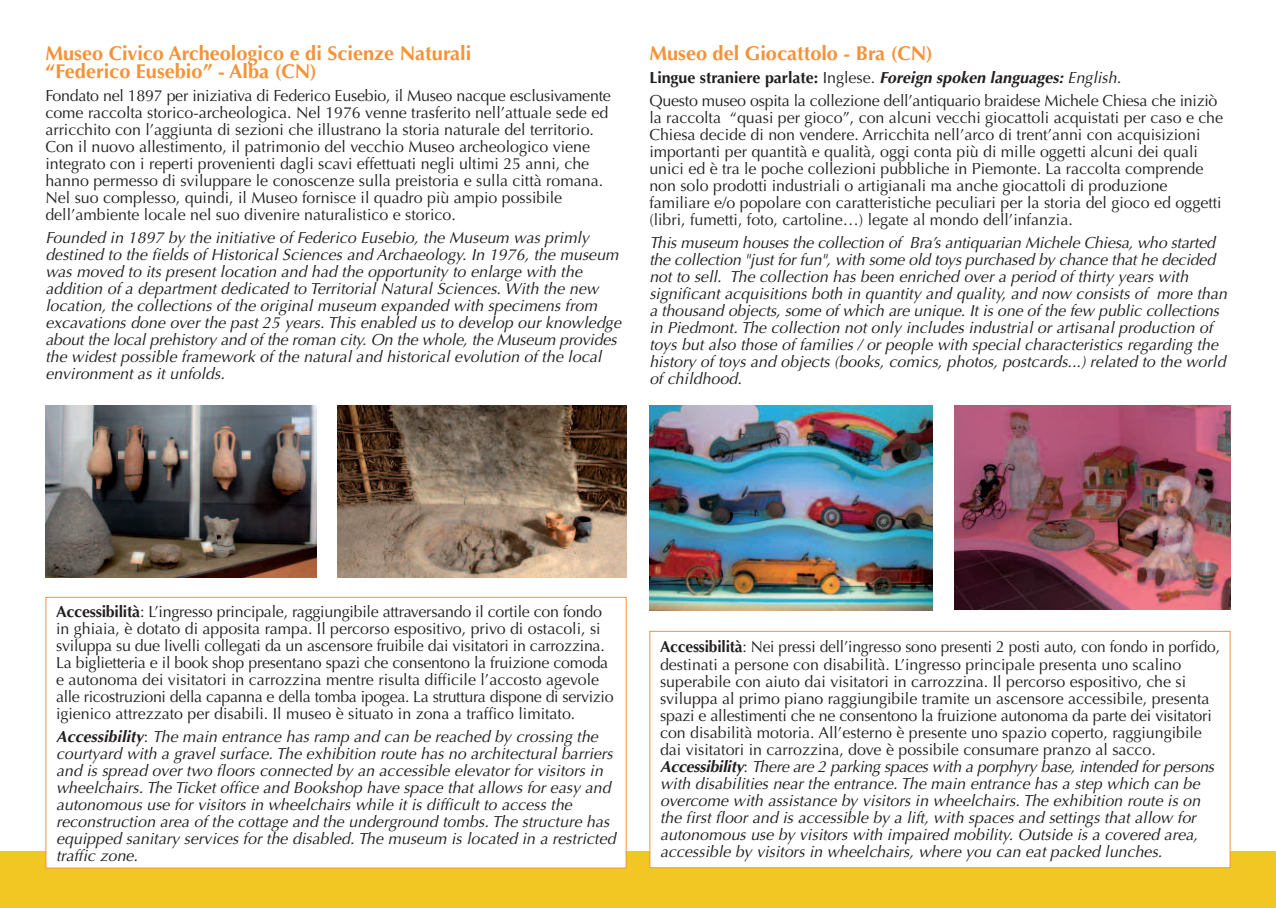
<style>
.page{position:relative;width:1276px;height:908px;background:#fff}
.page>*{position:absolute;margin:0;border:0;box-sizing:border-box;transform-origin:0 0}
.t1{font:700 20px/18px "Optima";color:#f69238}
.t2{font:16px/17px "Optima";color:#231f20}
.t3{font:italic 16px/17px "Optima";color:#231f20}
.s1{font-weight:700}
.s2{font-weight:700;font-style:italic}
.s3{font-style:italic}
.s4{font-style:normal}
</style>
<div class="page">
<img style="left:45px;top:405px;width:272px;height:172px">
<img style="left:337px;top:405px;width:289px;height:172px">
<div style="left:0;top:850px;width:1276px;height:57px;background:#f3c723"></div>
<div style="left:46px;top:597px;width:579px;height:270px;background:#fff"></div>
<div style="left:45px;top:596px;width:581px;height:272px;border:1px solid #f69238"></div>
<div style="left:650px;top:631px;width:579px;height:235px;background:#fff"></div>
<div style="left:649px;top:630px;width:581px;height:237px;border:1px solid #f69238"></div>
<img style="left:649px;top:405px;width:283px;height:204px">
<img style="left:955px;top:405px;width:275px;height:204px">
<p class="t1" style="left:45px;top:47px;width:427px">Museo Civico Archeologico e di Scienze Naturali “Federico Eusebio” - Alba (CN)</p>
<p class="t2" style="left:45px;top:89px;width:567px">Fondato nel 1897 per iniziativa di Federico Eusebio, il Museo nacque esclusivamente come raccolta storico-archeologica. Nel 1976 venne trasferito nell’attuale sede ed arricchito con l’aggiunta di sezioni che illustrano la storia naturale del territorio.<br>Con il nuovo allestimento, il patrimonio del vecchio Museo archeologico viene integrato con i reperti provenienti dagli scavi effettuati negli ultimi 25 anni, che hanno permesso di sviluppare le conoscenze sulla preistoria e sulla città romana.<br>Nel suo complesso, quindi, il Museo fornisce il quadro più ampio possibile dell’ambiente locale nel suo divenire naturalistico e storico.</p>
<p class="t3" style="left:45px;top:230px;width:577px">Founded in 1897 by the initiative of Federico Eusebio, the Museum was primly destined to the fields of Historical Sciences and Archaeology. In 1976, the museum was moved to its present location and had the opportunity to enlarge with the addition of a department dedicated to Territorial Natural Sciences. With the new location, the collections of the original museum expanded with specimens from excavations done over the past 25 years. This enabled us to develop our knowledge about the local prehistory and of the roman city. On the whole, the Museum provides the widest possible framework of the natural and historical evolution of the local environment as it unfolds.</p>
<p class="t1" style="left:649px;top:47px;width:285px">Museo del Giocattolo - Bra (CN)</p>
<p class="t2" style="left:649px;top:68px;width:570px;line-height:22.6px"><span class="s1">Lingue straniere parlate:</span> Inglese. <span class="s2">Foreign spoken languages:</span> <span class="s3">English.<br></span>Questo museo ospita la collezione dell’antiquario braidese Michele Chiesa che iniziò</p>
<p class="t2" style="left:649px;top:110px;width:575px">la raccolta “quasi per gioco”, con alcuni vecchi giocattoli acquistati per caso e che Chiesa decide di non vendere. Arricchita nell’arco di trent’anni con acquisizioni importanti per quantità e qualità, oggi conta più di mille oggetti alcuni dei quali unici ed è tra le poche collezioni pubbliche in Piemonte. La raccolta comprende non solo prodotti industriali o artigianali ma anche giocattoli di produzione familiare e/o popolare con caratteristiche peculiari per la storia del gioco ed oggetti (libri, fumetti, foto, cartoline…) legate al mondo dell’infanzia.</p>
<p class="t3" style="left:649px;top:235px;width:579px">This museum houses the collection of Bra’s antiquarian Michele Chiesa, who started the collection "just for fun", with some old toys purchased by chance that he decided not to sell. The collection has been enriched over a period of thirty years with significant acquisitions both in quantity and quality, and now consists of more than a thousand objects, some of which are unique. It is one of the few public collections in Piedmont. The collection not only includes industrial or artisanal production of toys but also those of families / or people with special characteristics regarding the history of toys and objects (books, comics, photos, postcards...) related to the world of childhood.</p>
<p class="t2" style="left:56px;top:604px;width:559px"><span class="s1">Accessibilità</span>: L’ingresso principale, raggiungibile attraversando il cortile con fondo in ghiaia, è dotato di apposita rampa. Il percorso espositivo, privo di ostacoli, si sviluppa su due livelli collegati da un ascensore fruibile dai visitatori in carrozzina.<br>La biglietteria e il book shop presentano spazi che consentono la fruizione comoda e autonoma dei visitatori in carrozzina mentre risulta difficile l’accosto agevole alle ricostruzioni della capanna e della tomba ipogea. La struttura dispone di servizio igienico attrezzato per disabili. Il museo è situato in zona a traffico limitato.</p>
<p class="t3" style="left:56px;top:729px;width:561px"><span class="s1">Accessibility</span><span class="s4">:</span> The main entrance has ramp and can be reached by crossing the courtyard with a gravel surface. The exhibition route has no architectural barriers and is spread over two floors connected by an accessible elevator for visitors in wheelchairs. The Ticket office and Bookshop have space that allows for easy and autonomous use for visitors in wheelchairs while it is difficult to access the reconstruction area of the cottage and the underground tombs. The structure has equipped sanitary services for the disabled. The museum is located in a restricted traffic zone.</p>
<p class="t2" style="left:660px;top:639px;width:561px"><span class="s1">Accessibilità</span>: Nei pressi dell’ingresso sono presenti 2 posti auto, con fondo in porfido, destinati a persone con disabilità. L’ingresso principale presenta uno scalino superabile con aiuto dai visitatori in carrozzina. Il percorso espositivo, che si sviluppa al primo piano raggiungibile tramite un ascensore accessibile, presenta spazi e allestimenti che ne consentono la fruizione autonoma da parte dei visitatori con disabilità motoria. All’esterno è presente uno spazio coperto, raggiungibile dai visitatori in carrozzina, dove è possibile consumare pranzo al sacco.<br><span class="s2">Accessibility</span>: <span class="s3">There are 2 parking spaces with a porphyry base, intended for persons with disabilities near the entrance. The main entrance has a step which can be overcome with assistance by visitors in wheelchairs. The exhibition route is on the first floor and is accessible by a lift, with spaces and settings that allow for autonomous use by visitors with impaired mobility. Outside is a covered area, accessible by visitors in wheelchairs, where you can eat packed lunches.</span></p>
</div>
